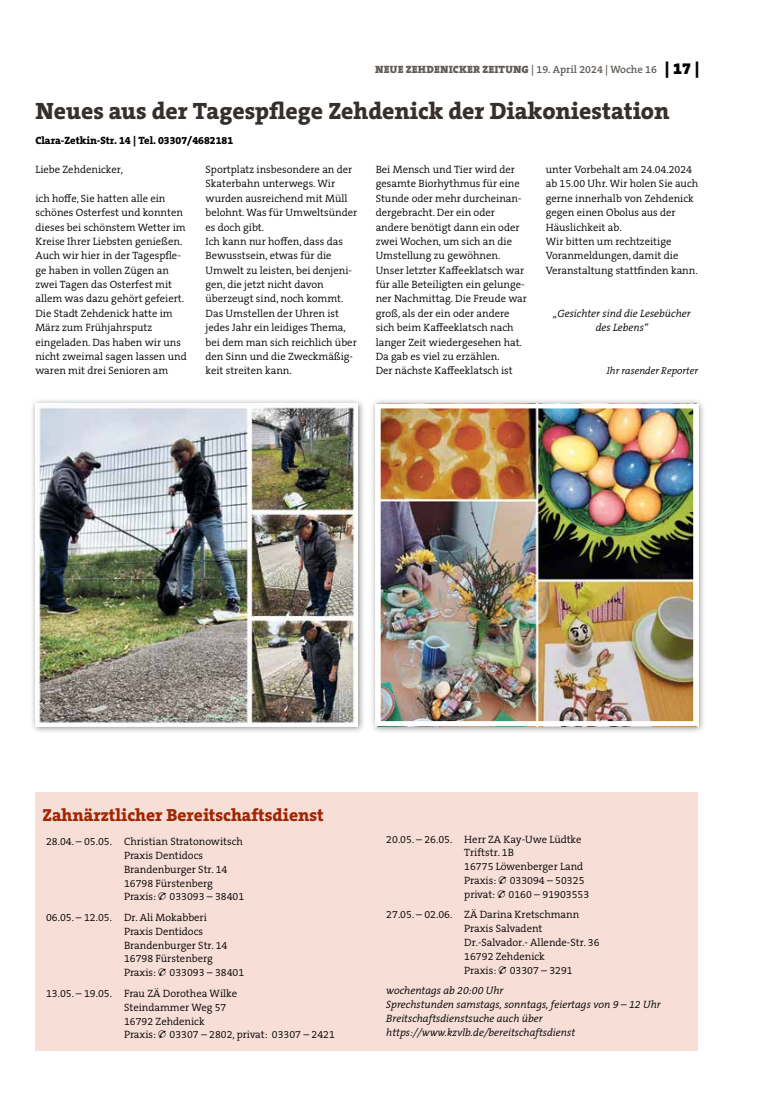
<style>
.page{position:relative;width:762px;height:1117px;background:#fff}
.page>*{position:absolute;margin:0;border:0;box-sizing:border-box;transform-origin:0 0}
.t1{font:800 23.75px "The Serif B W8";color:#36302d}
.t2{font:800 17.5px "The Serif B W8";color:#9e2704}
.t3{font:300 10.62px/14.4px "The Serif B W4";color:#000}
.t4{font:italic 300 10.62px/13.8px "The Serif B W4";color:#000;text-align:center}
.t5{font:900 10.62px "The Serif B W9";letter-spacing:.015em;color:#615c58}
.t6{font:800 10.62px "The Serif B W8";color:#000}
.t7{font:italic 300 10px "The Serif B W4";color:#000}
.s1{font-family:"The Serif B W6";font-weight:600}
.s2{font-size:16.25px;color:#000}
</style>
<div class="page">
<div style="left:30px;top:397px;width:336px;height:336px;background:#000;opacity:.45"></div>
<img style="left:38px;top:406px;width:317px;height:317px">
<div style="left:370px;top:397px;width:336px;height:336px;background:#000;opacity:.45"></div>
<img style="left:382px;top:409px;width:310px;height:311px">
<div style="left:376px;top:403px;width:322px;height:323px;border:5px solid #fff"></div>
<div style="left:35px;top:791px;width:663px;height:259px;background:#f7ded6"></div>
<p class="t5" style="left:375px;top:63px;width:326px">NEUE ZEHDENICKER ZEITUNG <span class="s1">| 19. April 2024 | Woche 16</span> <span class="s2">| 17 |</span></p>
<h1 class="t1" style="left:35px;top:95px;width:635px">Neues aus der Tagespflege Zehdenick der Diakoniestation</h1>
<p class="t6" style="left:35px;top:133px;width:199px">Clara-Zetkin-Str. 14 | Tel. 03307/4682181</p>
<p class="t3" style="left:35px;top:162px;width:89px">Liebe Zehdenicker,</p>
<p class="t3" style="left:35px;top:191px;width:153px">ich hoffe, Sie hatten alle ein schönes Osterfest und konnten dieses bei schönstem Wetter im<br>Kreise Ihrer Liebsten genießen.<br>Auch wir hier in der Tagespfle&shy;ge haben in vollen Zügen an zwei Tagen das Osterfest mit allem was dazu gehört gefeiert.<br>Die Stadt Zehdenick hatte im<br>März zum Frühjahrsputz eingeladen. Das haben wir uns nicht zweimal sagen lassen und waren mit drei Senioren am</p>
<p class="t3" style="left:206px;top:162px;width:153px">Sportplatz insbesondere an der<br>Skaterbahn unterwegs. Wir wurden ausreichend mit Müll belohnt. Was für Umweltsünder es doch gibt.<br>Ich kann nur hoffen, dass das<br>Bewusstsein, etwas für die<br>Umwelt zu leisten, bei denjeni&shy;gen, die jetzt nicht davon überzeugt sind, noch kommt.<br>Das Umstellen der Uhren ist jedes Jahr ein leidiges Thema, bei dem man sich reichlich über den Sinn und die Zweckmäßig&shy;keit streiten kann.</p>
<p class="t3" style="left:376px;top:162px;width:153px">Bei Mensch und Tier wird der gesamte Biorhythmus für eine<br>Stunde oder mehr durcheinan&shy;dergebracht. Der ein oder andere benötigt dann ein oder zwei Wochen, um sich an die<br>Umstellung zu gewöhnen.<br>Unser letzter Kaffeeklatsch war für alle Beteiligten ein gelunge&shy;ner Nachmittag. Die Freude war groß, als der ein oder andere sich beim Kaffeeklatsch nach langer Zeit wiedergesehen hat.<br>Da gab es viel zu erzählen.<br>Der nächste Kaffeeklatsch ist</p>
<p class="t3" style="left:546px;top:162px;width:154px">unter Vorbehalt am 24.04.2024 ab 15.00 Uhr. Wir holen Sie auch gerne innerhalb von Zehdenick gegen einen Obolus aus der<br>Häuslichkeit ab.<br>Wir bitten um rechtzeitige<br>Voranmeldungen, damit die<br>Veranstaltung stattfinden kann.</p>
<p class="t4" style="left:553px;top:306px;width:139px;line-height:14.4px">„Gesichter sind die Lesebücher des Lebens“</p>
<p class="t7" style="left:607px;top:364px;width:93px">Ihr rasender Reporter</p>
<h2 class="t2" style="left:43px;top:803px;width:283px">Zahnärztlicher Bereitschaftsdienst</h2>
<p class="t3" style="left:124px;top:834px;width:120px;line-height:13.8px;text-indent:-78px">28.04. – 05.05. Christian Stratonowitsch<br>Praxis Dentidocs<br>Brandenburger Str. 14<br>16798 Fürstenberg<br>Praxis:</p>
<p class="t3" style="left:46px;top:886px;width:200px;line-height:20.9px;text-indent:123px">033093 – 38401<br>06.05. – 12.05. Dr. Ali Mokabberi</p>
<p class="t3" style="left:124px;top:924px;width:105px;line-height:13.8px">Praxis Dentidocs<br>Brandenburger Str. 14<br>16798 Fürstenberg<br>Praxis:</p>
<p class="t3" style="left:46px;top:961px;width:200px;line-height:20.9px;text-indent:123px">033093 – 38401<br>13.05. – 19.05. Frau ZÄ Dorothea Wilke</p>
<p class="t3" style="left:124px;top:1000px;width:104px;line-height:13.8px">Steindammer Weg 57<br>16792 Zehdenick<br>Praxis:</p>
<p class="t3" style="left:169px;top:1027px;width:167px">03307 – 2802, privat: 03307 – 2421</p>
<p class="t3" style="left:464px;top:832px;width:120px;line-height:13.8px;text-indent:-78px">20.05. – 26.05. Herr ZA Kay-Uwe Lüdtke<br>Triftstr. 1B<br>16775 Löwenberger Land<br>Praxis:</p>
<p class="t3" style="left:510px;top:872px;width:76px">033094 – 50325</p>
<p class="t3" style="left:464px;top:886px;width:33px">privat:</p>
<p class="t3" style="left:386px;top:883px;width:204px;line-height:20.9px;text-indent:122px">0160 – 91903553<br>27.05. – 02.06. ZÄ Darina Kretschmann</p>
<p class="t3" style="left:464px;top:921px;width:137px;line-height:13.8px">Praxis Salvadent<br>Dr.-Salvador.- Allende-Str. 36<br>16792 Zehdenick<br>Praxis:</p>
<p class="t3" style="left:510px;top:962px;width:65px">03307 – 3291</p>
<p class="t4" style="left:386px;top:983px;width:276px;text-align:left">wochentags ab 20:00 Uhr<br>Sprechstunden samstags, sonntags, feiertags von 9 – 12 Uhr Breitschaftsdienstsuche auch über https://www.kzvlb.de/bereitschaftsdienst</p>
</div>
